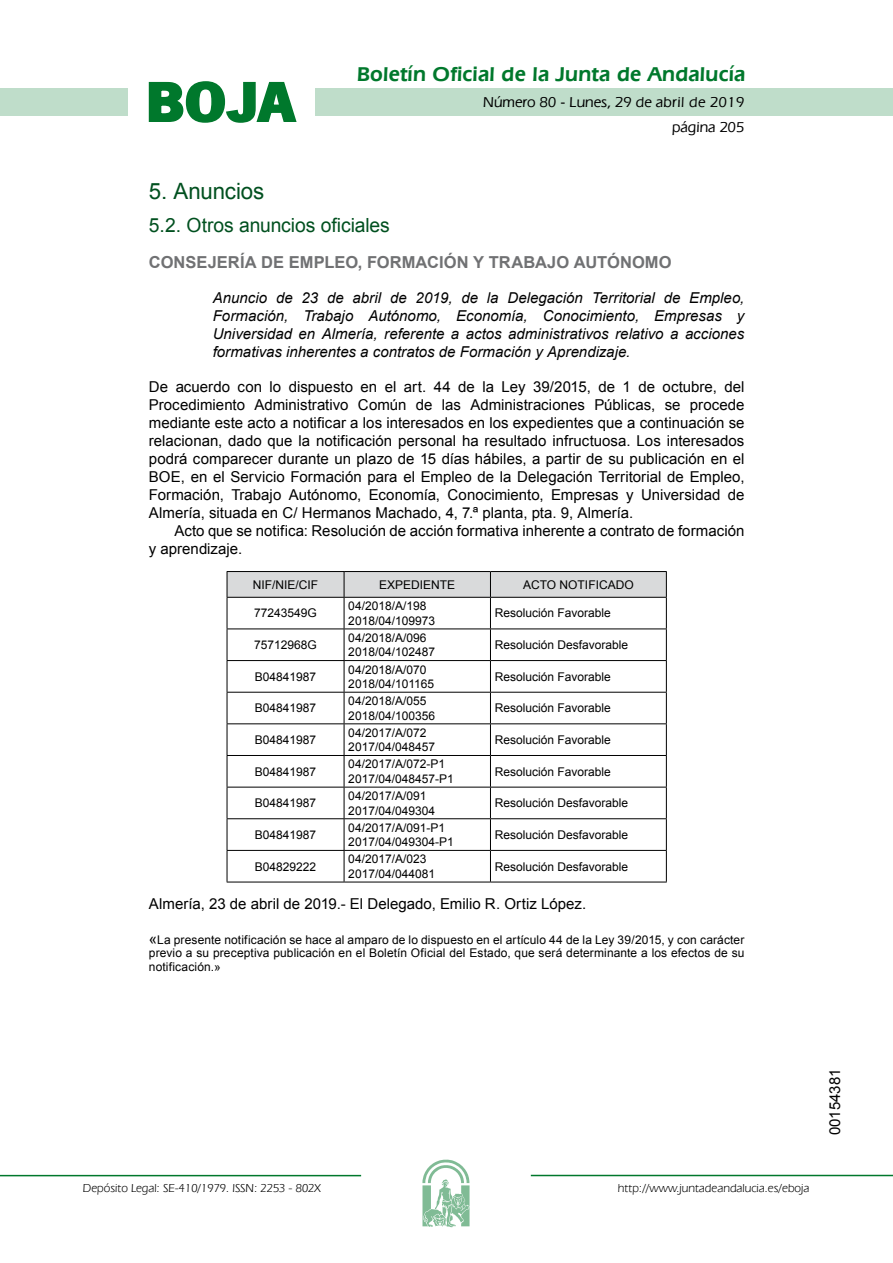
<style>
.page{position:relative;width:893px;height:1263px;background:#fff}
.page>*{position:absolute;margin:0;border:0;box-sizing:border-box;transform-origin:0 0}
.t1{font:700 57.75px "News Got T";color:#00782c;scale:1.14 1}
.t2{font:22.5px "Arial";letter-spacing:-.005em;color:#00501f}
.t3{font:600 21px "Eras IT Cby BT";letter-spacing:.01em;color:#00782c}
.t4{font:19.5px "Arial";letter-spacing:-.005em;color:#00501f}
.t5{font:700 16.5px "Arial";letter-spacing:.005em;color:#707173}
.t6{font:15px/18px "Arial";color:#000;text-align:justify}
.t7{font:italic 15px/18px "Arial";color:#000;text-align:justify}
.t8{font:500 15px/24.5px "Eras IT Cby BT";color:#000;text-align:right}
.t9{font:12px/14.4px "Arial";color:#000}
.t10{font:12px "Eras IT Cby BT";color:#000}
.s1{font-size:15px}
</style>
<div class="page">
<div style="left:315px;top:88px;width:577px;height:28px;background:#bfddca"></div>
<div style="left:0;top:88px;width:128px;height:28px;background:#bfddca"></div>
<hr style="left:0;top:1175px;width:361px;height:1px;background:#00782c">
<svg style="left:422px;top:1159px;width:47px;height:68px"></svg>
<hr style="left:531px;top:1175px;width:361px;height:1px;background:#00782c">
<svg style="left:148px;top:81px;width:149px;height:42px"></svg>
<hr style="left:227px;top:571px;width:117px;height:1px;background:#000">
<hr style="left:344px;top:571px;width:146px;height:1px;background:#000">
<hr style="left:490px;top:571px;width:176px;height:1px;background:#000">
<svg style="left:227px;top:572px;width:440px;height:25px;background:#d5d6d7"></svg>
<hr style="left:227px;top:597px;width:117px;height:1px;background:#000">
<hr style="left:227px;top:598px;width:1px;height:31px;background:#000">
<hr style="left:344px;top:597px;width:146px;height:1px;background:#000">
<hr style="left:344px;top:598px;width:1px;height:31px;background:#000">
<hr style="left:490px;top:597px;width:176px;height:1px;background:#000">
<hr style="left:490px;top:598px;width:1px;height:31px;background:#000">
<hr style="left:666px;top:598px;width:1px;height:31px;background:#000">
<hr style="left:227px;top:629px;width:117px;height:1px;background:#000">
<hr style="left:227px;top:629px;width:1px;height:31px;background:#000">
<hr style="left:344px;top:629px;width:146px;height:1px;background:#000">
<hr style="left:344px;top:629px;width:1px;height:31px;background:#000">
<hr style="left:490px;top:629px;width:176px;height:1px;background:#000">
<hr style="left:490px;top:629px;width:1px;height:31px;background:#000">
<hr style="left:666px;top:629px;width:1px;height:31px;background:#000">
<hr style="left:227px;top:660px;width:117px;height:1px;background:#000">
<hr style="left:227px;top:661px;width:1px;height:31px;background:#000">
<hr style="left:344px;top:660px;width:146px;height:1px;background:#000">
<hr style="left:344px;top:661px;width:1px;height:31px;background:#000">
<hr style="left:490px;top:660px;width:176px;height:1px;background:#000">
<hr style="left:490px;top:661px;width:1px;height:31px;background:#000">
<hr style="left:666px;top:661px;width:1px;height:31px;background:#000">
<hr style="left:227px;top:692px;width:117px;height:1px;background:#000">
<hr style="left:227px;top:693px;width:1px;height:30px;background:#000">
<hr style="left:344px;top:692px;width:146px;height:1px;background:#000">
<hr style="left:344px;top:693px;width:1px;height:30px;background:#000">
<hr style="left:490px;top:692px;width:176px;height:1px;background:#000">
<hr style="left:490px;top:693px;width:1px;height:30px;background:#000">
<hr style="left:666px;top:693px;width:1px;height:30px;background:#000">
<hr style="left:227px;top:723px;width:117px;height:1px;background:#000">
<hr style="left:227px;top:724px;width:1px;height:31px;background:#000">
<hr style="left:344px;top:723px;width:146px;height:1px;background:#000">
<hr style="left:344px;top:724px;width:1px;height:31px;background:#000">
<hr style="left:490px;top:723px;width:176px;height:1px;background:#000">
<hr style="left:490px;top:724px;width:1px;height:31px;background:#000">
<hr style="left:666px;top:724px;width:1px;height:31px;background:#000">
<hr style="left:227px;top:755px;width:117px;height:1px;background:#000">
<hr style="left:227px;top:756px;width:1px;height:31px;background:#000">
<hr style="left:344px;top:755px;width:146px;height:1px;background:#000">
<hr style="left:344px;top:756px;width:1px;height:31px;background:#000">
<hr style="left:490px;top:755px;width:176px;height:1px;background:#000">
<hr style="left:490px;top:756px;width:1px;height:31px;background:#000">
<hr style="left:666px;top:756px;width:1px;height:31px;background:#000">
<hr style="left:227px;top:787px;width:117px;height:1px;background:#000">
<hr style="left:227px;top:788px;width:1px;height:30px;background:#000">
<hr style="left:344px;top:787px;width:146px;height:1px;background:#000">
<hr style="left:344px;top:788px;width:1px;height:30px;background:#000">
<hr style="left:490px;top:787px;width:176px;height:1px;background:#000">
<hr style="left:490px;top:788px;width:1px;height:30px;background:#000">
<hr style="left:666px;top:788px;width:1px;height:30px;background:#000">
<hr style="left:227px;top:818px;width:117px;height:1px;background:#000">
<hr style="left:227px;top:819px;width:1px;height:31px;background:#000">
<hr style="left:344px;top:818px;width:146px;height:1px;background:#000">
<hr style="left:344px;top:819px;width:1px;height:31px;background:#000">
<hr style="left:490px;top:818px;width:176px;height:1px;background:#000">
<hr style="left:490px;top:819px;width:1px;height:31px;background:#000">
<hr style="left:666px;top:819px;width:1px;height:31px;background:#000">
<hr style="left:227px;top:850px;width:117px;height:1px;background:#000">
<hr style="left:227px;top:851px;width:1px;height:31px;background:#000">
<hr style="left:344px;top:850px;width:146px;height:1px;background:#000">
<hr style="left:344px;top:851px;width:1px;height:31px;background:#000">
<hr style="left:490px;top:850px;width:176px;height:1px;background:#000">
<hr style="left:490px;top:851px;width:1px;height:31px;background:#000">
<hr style="left:666px;top:851px;width:1px;height:31px;background:#000">
<hr style="left:227px;top:882px;width:117px;height:1px;background:#000">
<hr style="left:344px;top:882px;width:146px;height:1px;background:#000">
<hr style="left:490px;top:882px;width:176px;height:1px;background:#000">
<h1 class="t1" style="left:145px;top:68px;width:133px">BOJA</h1>
<h3 class="t3" style="left:357px;top:62px;width:390px">Boletín Oficial de la Junta de Andalucía</h3>
<p class="t8" style="left:483px;top:90px;width:263px">Número 80 - Lunes, 29 de abril de 2019 página 205</p>
<h2 class="t2" style="left:149px;top:177px;width:117px">5. Anuncios</h2>
<h3 class="t4" style="left:149px;top:212px;width:242px">5.2. Otros anuncios oficiales</h3>
<h3 class="t5" style="left:149px;top:251px;width:524px">CONSEJERÍA DE EMPLEO, FORMACIÓN Y TRABAJO AUTÓNOMO</h3>
<p class="t7" style="left:213px;top:289px;width:533px">Anuncio de 23 de abril de 2019, de la Delegación Territorial de Empleo, Formación, Trabajo Autónomo, Economía, Conocimiento, Empresas y Universidad en Almería, referente a actos administrativos relativo a acciones formativas inherentes a contratos de Formación y Aprendizaje.</p>
<p class="t6" style="left:149px;top:378px;width:597px">De acuerdo con lo dispuesto en el art. 44 de la Ley 39/2015, de 1 de octubre, del Procedimiento Administrativo Común de las Administraciones Públicas, se procede mediante este acto a notificar a los interesados en los expedientes que a continuación se relacionan, dado que la notificación personal ha resultado infructuosa. Los interesados podrá comparecer durante un plazo de 15 días hábiles, a partir de su publicación en el BOE, en el Servicio Formación para el Empleo de la Delegación Territorial de Empleo, Formación, Trabajo Autónomo, Economía, Conocimiento, Empresas y Universidad de Almería, situada en C/ Hermanos Machado, 4, 7.ª planta, pta. 9, Almería.</p>
<p class="t6" style="left:149px;top:522px;width:597px;text-indent:26px">Acto que se notifica: Resolución de acción formativa inherente a contrato de formación y aprendizaje.</p>
<p class="t9" style="left:253px;top:577px;width:67px">NIF/NIE/CIF</p>
<p class="t9" style="left:379px;top:577px;width:78px">EXPEDIENTE</p>
<p class="t9" style="left:523px;top:577px;width:112px">ACTO NOTIFICADO</p>
<p class="t9" style="left:254px;top:606px;width:64px">77243549G</p>
<p class="t9" style="left:348px;top:599px;width:88px">04/2018/A/198<br>2018/04/109973</p>
<p class="t9" style="left:494px;top:606px;width:118px">Resolución Favorable</p>
<p class="t9" style="left:254px;top:638px;width:64px">75712968G</p>
<p class="t9" style="left:348px;top:631px;width:88px">04/2018/A/096<br>2018/04/102487</p>
<p class="t9" style="left:494px;top:638px;width:135px">Resolución Desfavorable</p>
<p class="t9" style="left:255px;top:669px;width:63px">B04841987</p>
<p class="t9" style="left:348px;top:662px;width:87px">04/2018/A/070<br>2018/04/101165</p>
<p class="t9" style="left:494px;top:669px;width:118px">Resolución Favorable</p>
<p class="t9" style="left:255px;top:701px;width:63px">B04841987</p>
<p class="t9" style="left:348px;top:694px;width:88px">04/2018/A/055<br>2018/04/100356</p>
<p class="t9" style="left:494px;top:701px;width:118px">Resolución Favorable</p>
<p class="t9" style="left:255px;top:733px;width:63px">B04841987</p>
<p class="t9" style="left:348px;top:726px;width:88px">04/2017/A/072<br>2017/04/048457</p>
<p class="t9" style="left:494px;top:733px;width:118px">Resolución Favorable</p>
<p class="t9" style="left:255px;top:764px;width:63px">B04841987</p>
<p class="t9" style="left:348px;top:757px;width:107px">04/2017/A/072-P1<br>2017/04/048457-P1</p>
<p class="t9" style="left:494px;top:764px;width:118px">Resolución Favorable</p>
<p class="t9" style="left:255px;top:796px;width:63px">B04841987</p>
<p class="t9" style="left:348px;top:789px;width:88px">04/2017/A/091<br>2017/04/049304</p>
<p class="t9" style="left:494px;top:796px;width:135px">Resolución Desfavorable</p>
<p class="t9" style="left:255px;top:828px;width:63px">B04841987</p>
<p class="t9" style="left:348px;top:820px;width:107px">04/2017/A/091-P1<br>2017/04/049304-P1</p>
<p class="t9" style="left:494px;top:828px;width:135px">Resolución Desfavorable</p>
<p class="t9" style="left:255px;top:859px;width:63px">B04829222</p>
<p class="t9" style="left:348px;top:852px;width:88px">04/2017/A/023<br>2017/04/044081</p>
<p class="t9" style="left:494px;top:859px;width:135px">Resolución Desfavorable</p>
<p class="t6" style="left:149px;top:895px;width:439px">Almería, 23 de abril de 2019.- El Delegado, Emilio R. Ortiz López.</p>
<p class="t9" style="left:149px;top:933px;width:597px;line-height:13.5px;text-align:justify"><span class="s1">«</span>La presente notificación se hace al amparo de lo dispuesto en el artículo 44 de la Ley 39/2015, y con carácter previo a su preceptiva publicación en el Boletín Oficial del Estado, que será determinante a los efectos de su notificación.»</p>
<p class="t10" style="left:83px;top:1181px;width:239px">Depósito Legal: SE-410/1979. ISSN: 2253 - 802X</p>
<p class="t10" style="left:618px;top:1181px;width:193px">http://www.juntadeandalucia.es/eboja</p>
<p class="t6" style="left:826px;top:1135px;width:68px;rotate:-90deg">00154381</p>
</div>
